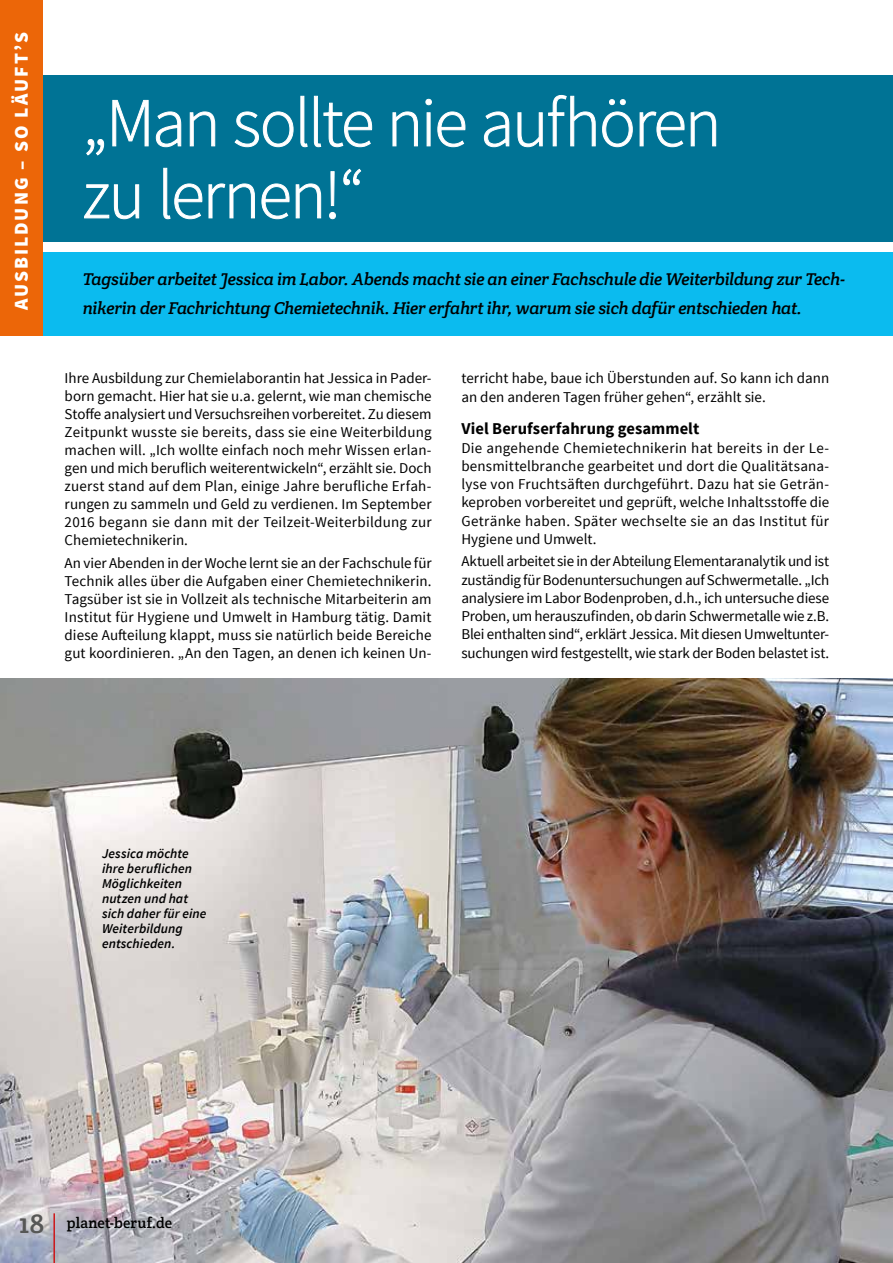
<style>
.page{position:relative;width:893px;height:1263px;background:#fff}
.page>*{position:absolute;margin:0;border:0;box-sizing:border-box;transform-origin:0 0}
.t1{font:300 69px/72px "Source Sans Pro";letter-spacing:-.03em;color:#fff}
.t2{font:900 19.5px "Source Sans Pro";letter-spacing:.1em;color:#fff}
.t3{font:italic 17.25px/28.5px "Crete Round";letter-spacing:-.02em;color:#000}
.t4{font:700 16.5px "Source Sans Pro";letter-spacing:.005em;color:#000}
.t5{font:15px/18px "Source Sans Pro";letter-spacing:.005em;color:#000;text-align:justify}
.t6{font:15px "Crete Round";letter-spacing:.01em;color:#000}
.t7{font:italic 600 13.5px/15px "Source Sans Pro";letter-spacing:.005em;color:#000}
.s1{font-size:28.5px;color:#575756}
</style>
<div class="page">
<div style="left:0;top:75px;width:893px;height:167px;background:#007395"></div>
<div style="left:0;top:252px;width:893px;height:84px;background:#0bbbef"></div>
<svg style="left:86px;top:139px;width:18px;height:17px"></svg>
<svg style="left:112px;top:100px;width:37px;height:46px"></svg>
<svg style="left:156px;top:111px;width:25px;height:36px"></svg>
<svg style="left:190px;top:111px;width:25px;height:35px"></svg>
<svg style="left:234px;top:111px;width:60px;height:36px"></svg>
<svg style="left:300px;top:96px;width:8px;height:51px"></svg>
<svg style="left:314px;top:96px;width:58px;height:51px"></svg>
<svg style="left:392px;top:111px;width:26px;height:35px"></svg>
<svg style="left:425px;top:99px;width:41px;height:48px"></svg>
<svg style="left:484px;top:111px;width:25px;height:36px"></svg>
<svg style="left:517px;top:95px;width:79px;height:52px"></svg>
<svg style="left:602px;top:99px;width:31px;height:48px"></svg>
<svg style="left:639px;top:111px;width:46px;height:36px"></svg>
<svg style="left:691px;top:111px;width:25px;height:35px"></svg>
<svg style="left:84px;top:184px;width:55px;height:35px"></svg>
<svg style="left:163px;top:168px;width:39px;height:51px"></svg>
<svg style="left:208px;top:183px;width:47px;height:35px"></svg>
<svg style="left:261px;top:183px;width:29px;height:36px"></svg>
<svg style="left:296px;top:183px;width:25px;height:35px"></svg>
<svg style="left:329px;top:171px;width:7px;height:48px"></svg>
<svg style="left:343px;top:169px;width:18px;height:16px"></svg>
<img style="left:0;top:679px;width:893px;height:584px">
<hr style="left:53px;top:1213px;width:2px;height:50px;background:#cd171a">
<div style="left:0;top:0;width:42px;height:336px;background:#ec6608"></div>
<h2 class="t2" style="left:9px;top:310px;width:279px;rotate:-90deg">AUSBILDUNG – SO LÄUFT’S</h2>
<h1 class="t1" style="left:83px;top:87px;width:640px">„Man sollte nie aufhören zu lernen!“</h1>
<p class="t3" style="left:83px;top:265px;width:764px">Tagsüber arbeitet Jessica im Labor. Abends macht sie an einer Fachschule die Weiterbildung zur Tech&shy;nikerin der Fachrichtung Chemietechnik. Hier erfahrt ihr, warum sie sich dafür entschieden hat.</p>
<p class="t5" style="left:65px;top:370px;width:368px">Ihre Ausbildung zur Chemielaborantin hat Jessica in Pader&shy;born gemacht. Hier hat sie u.a. gelernt, wie man chemische Stoffe analysiert und Versuchsreihen vorbereitet. Zu diesem Zeitpunkt wusste sie bereits, dass sie eine Weiterbildung machen will. „Ich wollte einfach noch mehr Wissen erlan&shy;gen und mich beruflich weiterentwickeln“, erzählt sie. Doch zuerst stand auf dem Plan, einige Jahre berufliche Erfah&shy;rungen zu sammeln und Geld zu verdienen. Im September 2016 begann sie dann mit der Teilzeit-Weiterbildung zur Chemietechnikerin.</p>
<p class="t5" style="left:65px;top:554px;width:368px">An vier Abenden in der Woche lernt sie an der Fachschule für Technik alles über die Aufgaben einer Chemietechnikerin.<br>Tagsüber ist sie in Vollzeit als technische Mitarbeiterin am Institut für Hygiene und Umwelt in Hamburg tätig. Damit diese Aufteilung klappt, muss sie natürlich beide Bereiche gut koordinieren. „An den Tagen, an denen ich keinen Un-</p>
<p class="t5" style="left:461px;top:369px;width:369px">terricht habe, baue ich Überstunden auf. So kann ich dann an den anderen Tagen früher gehen“, erzählt sie.</p>
<p class="t4" style="left:461px;top:418px;width:239px">Viel Berufserfahrung gesammelt</p>
<p class="t5" style="left:461px;top:439px;width:369px">Die angehende Chemietechnikerin hat bereits in der Le&shy;bensmittelbranche gearbeitet und dort die Qualitätsana&shy;lyse von Fruchtsäften durchgeführt. Dazu hat sie Geträn&shy;keproben vorbereitet und geprüft, welche Inhaltsstoffe die Getränke haben. Später wechselte sie an das Institut für Hygiene und Umwelt.</p>
<p class="t5" style="left:461px;top:552px;width:369px">Aktuell arbeitet sie in der Abteilung Elementaranalytik und ist zuständig für Bodenuntersuchungen auf Schwermetalle. „Ich analysiere im Labor Bodenproben, d.h., ich untersuche diese Proben, um herauszufinden, ob darin Schwermetalle wie z.B.<br>Blei enthalten sind“, erklärt Jessica. Mit diesen Umweltunter&shy;suchungen wird festgestellt, wie stark der Boden belastet ist.</p>
<p class="t7" style="left:102px;top:846px;width:106px">Jessica möchte ihre beruflichen<br>Möglichkeiten nutzen und hat sich daher für eine<br>Weiterbildung entschieden.</p>
<p class="t6" style="left:20px;top:1213px;width:154px"><span class="s1">18</span> planet-beruf.de</p>
</div>
